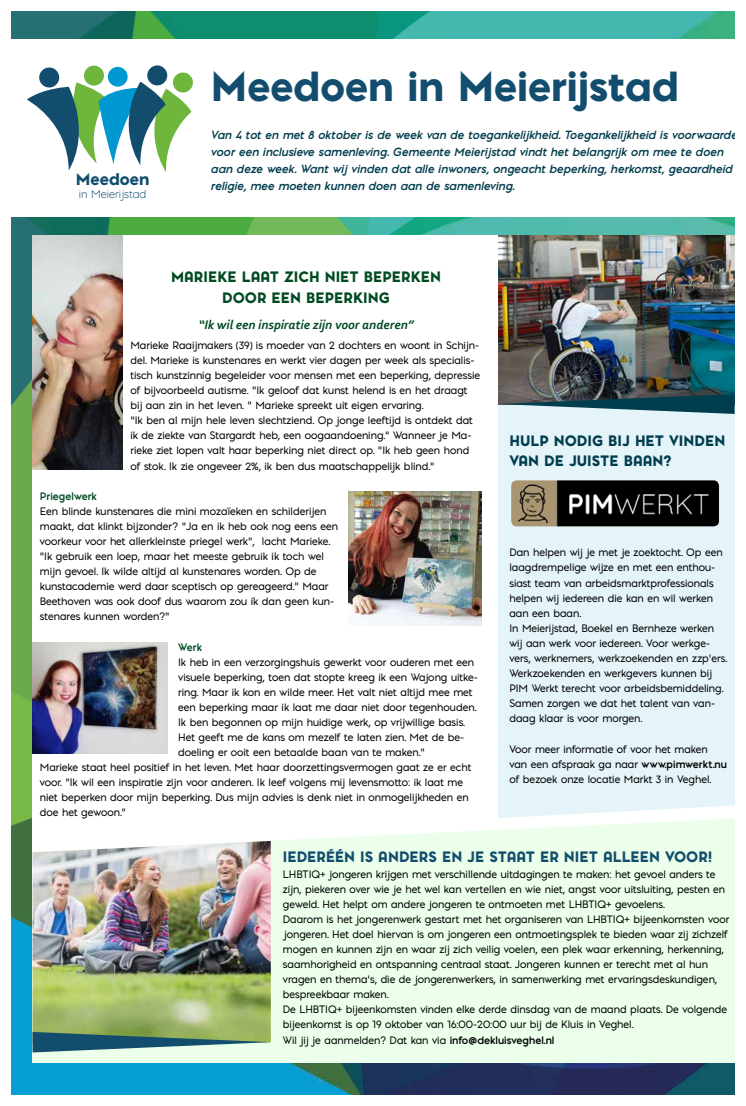
<style>
.page{position:relative;width:746px;height:1106px;background:#fff}
.page>*{position:absolute;margin:0;border:0;box-sizing:border-box;transform-origin:0 0}
.t1{font:900 39.2px "Pontiac";color:#124d6d}
.t2{font:900 15.8px "Pontiac";color:#124d6d}
.t3{font:900 14.1px/20.1px "Pontiac";color:#004a22;text-align:center}
.t4{font:900 14.1px "Pontiac";color:#124d6d}
.t5{font:900 14.1px/20.1px "Pontiac";color:#003d4e}
.t6{font:italic 700 13.1px "Corbel";color:#004a22}
.t7{font:italic 700 11.1px/17.1px "Pontiac";color:#003d4e}
.t8{font:300 10.5px "Pontiac";color:#124d6d}
.t9{font:10.1px/15.1px "Pontiac";color:#000}
.t10{font:700 10.1px "Pontiac";color:#004a22}
.s1{font-weight:700}
</style>
<div class="page">
<img style="left:246px;top:1085px;width:488px;height:9px">
<img style="left:52px;top:11px;width:682px;height:1074px">
<div style="left:11px;top:1084px;width:235px;height:10px;background:#079ed4"></div>
<img style="left:11px;top:11px;width:41px;height:754px">
<img style="left:11px;top:765px;width:41px;height:320px">
<div style="left:33px;top:235px;width:701px;height:827px;background:#fff"></div>
<div style="left:11px;top:39px;width:723px;height:178px;background:#fff"></div>
<div style="left:173px;top:72px;width:20px;height:20px;background:#6fb63d;border-radius:50%"></div>
<svg style="left:27px;top:65px;width:164px;height:107px"></svg>
<div style="left:147px;top:65px;width:20px;height:20px;background:#124d6d;border-radius:50%"></div>
<img style="left:33px;top:235px;width:89px;height:234px">
<img style="left:348px;top:492px;width:134px;height:133px">
<img style="left:33px;top:643px;width:135px;height:111px">
<div style="left:498px;top:414px;width:236px;height:404px;background:#e5f4f9"></div>
<img style="left:511px;top:480px;width:208px;height:46px">
<img style="left:498px;top:235px;width:236px;height:159px">
<svg style="left:498px;top:394px;width:236px;height:20px;background:#4d6f79"></svg>
<svg style="left:33px;top:819px;width:701px;height:243px;background:#ecffec"></svg>
<img style="left:33px;top:841px;width:238px;height:190px">
<svg style="left:33px;top:1031px;width:238px;height:21px;background:#689082"></svg>
<h2 class="t2" style="left:76px;top:167px;width:75px">Meedoen</h2>
<p class="t8" style="left:79px;top:187px;width:69px">in Meierijstad</p>
<h1 class="t1" style="left:211px;top:56px;width:469px">Meedoen in Meierijstad</h1>
<p class="t7" style="left:211px;top:126px;width:534px">Van 4 tot en met 8 oktober is de week van de toegankelijkheid. Toegankelijkheid is voorwaarde voor een inclusieve samenleving. Gemeente Meierijstad vindt het belangrijk om mee te doen aan deze week. Want wij vinden dat alle inwoners, ongeacht beperking, herkomst, geaardheid o religie, mee moeten kunnen doen aan de samenleving.</p>
<h3 class="t3" style="left:171px;top:266px;width:271px">MARIEKE LAAT ZICH NIET BEPERKEN<br>DOOR EEN BEPERKING</h3>
<p class="t6" style="left:198px;top:316px;width:217px">“Ik wil een inspiratie zijn voor anderen”</p>
<p class="t9" style="left:130px;top:337px;width:351px">Marieke Raaijmakers (39) is moeder van 2 dochters en woont in Schijn&shy;del. Marieke is kunstenares en werkt vier dagen per week als specialis&shy;tisch kunstzinnig begeleider voor mensen met een beperking, depressie of bijvoorbeeld autisme. “Ik geloof dat kunst helend is en het draagt bij aan zin in het leven. “ Marieke spreekt uit eigen ervaring.<br>“Ik ben al mijn hele leven slechtziend. Op jonge leeftijd is ontdekt dat ik de ziekte van Stargardt heb, een oogaandoening.” Wanneer je Ma&shy;rieke ziet lopen valt haar beperking niet direct op. “Ik heb geen hond of stok. Ik zie ongeveer 2%, ik ben dus maatschappelijk blind.”</p>
<p class="t10" style="left:40px;top:488px;width:59px">Priegelwerk</p>
<p class="t9" style="left:40px;top:503px;width:299px">Een blinde kunstenares die mini mozaïeken en schilderijen maakt, dat klinkt bijzonder? “Ja en ik heb ook nog eens een voorkeur voor het allerkleinste priegel werk”, lacht Marieke. “Ik gebruik een loep, maar het meeste gebruik ik toch wel mijn gevoel. Ik wilde altijd al kunstenares worden. Op de kunstacademie werd daar sceptisch op gereageerd.“ Maar Beethoven was ook doof dus waarom zou ík dan geen kun&shy;stenares kunnen worden?”</p>
<p class="t10" style="left:178px;top:639px;width:25px">Werk</p>
<p class="t9" style="left:178px;top:654px;width:297px">Ik heb in een verzorgingshuis gewerkt voor ouderen met een</p>
<p class="t9" style="left:178px;top:669px;width:301px">visuele beperking, toen dat stopte kreeg ik een Wajong uitke-</p>
<p class="t9" style="left:178px;top:684px;width:296px">ring. Maar ik kon en wilde meer. Het valt niet altijd mee met</p>
<p class="t9" style="left:178px;top:699px;width:299px">een beperking maar ik laat me daar niet door tegenhouden.</p>
<p class="t9" style="left:178px;top:714px;width:288px">Ik ben begonnen op mijn huidige werk, op vrijwillige basis.</p>
<p class="t9" style="left:178px;top:729px;width:287px">Het geeft me de kans om mezelf te laten zien. Met de be-</p>
<p class="t9" style="left:178px;top:744px;width:248px">doeling er ooit een betaalde baan van te maken.”</p>
<p class="t9" style="left:40px;top:759px;width:433px">Marieke staat heel positief in het leven. Met haar doorzettingsvermogen gaat ze er echt</p>
<p class="t9" style="left:40px;top:774px;width:425px">voor. “Ik wil een inspiratie zijn voor anderen. Ik leef volgens mij levensmotto: ik laat me</p>
<p class="t9" style="left:40px;top:790px;width:430px">niet beperken door mijn beperking. Dus mijn advies is denk niet in onmogelijkheden en</p>
<p class="t9" style="left:40px;top:805px;width:88px">doe het gewoon.”</p>
<h3 class="t5" style="left:509px;top:430px;width:217px">HULP NODIG BIJ HET VINDEN<br>VAN DE JUISTE BAAN?</h3>
<p class="t9" style="left:509px;top:545px;width:219px">Dan helpen wij je met je zoektocht. Op een laagdrempelige wijze en met een enthou&shy;siast team van arbeidsmarktprofessionals helpen wij iedereen die kan en wil werken aan een baan.<br>In Meierijstad, Boekel en Bernheze werken wij aan werk voor iedereen. Voor werkge&shy;vers, werknemers, werkzoekenden en zzp’ers.<br>Werkzoekenden en werkgevers kunnen bij PIM Werkt terecht voor arbeidsbemiddeling.<br>Samen zorgen we dat het talent van van&shy;daag klaar is voor morgen.</p>
<p class="t9" style="left:509px;top:741px;width:219px">Voor meer informatie of voor het maken van een afspraak ga naar <span class="s1">www.pimwerkt.nu </span>of bezoek onze locatie Markt 3 in Veghel.</p>
<h3 class="t4" style="left:283px;top:846px;width:430px">IEDERÉÉN IS ANDERS EN JE STAAT ER NIET ALLEEN VOOR!</h3>
<p class="t9" style="left:283px;top:866px;width:448px">LHBTIQ+ jongeren krijgen met verschillende uitdagingen te maken: het gevoel anders te zijn, piekeren over wie je het wel kan vertellen en wie niet, angst voor uitsluiting, pesten en geweld. Het helpt om andere jongeren te ontmoeten met LHBTIQ+ gevoelens.<br>Daarom is het jongerenwerk gestart met het organiseren van LHBTIQ+ bijeenkomsten voor jongeren. Het doel hiervan is om jongeren een ontmoetingsplek te bieden waar zij zichzelf mogen en kunnen zijn en waar zij zich veilig voelen, een plek waar erkenning, herkenning, saamhorigheid en ontspanning centraal staat. Jongeren kunnen er terecht met al hun vragen en thema’s, die de jongerenwerkers, in samenwerking met ervaringsdeskundigen, bespreekbaar maken.<br>De LHBTIQ+ bijeenkomsten vinden elke derde dinsdag van de maand plaats. De volgende bijeenkomst is op 19 oktober van 16:00-20:00 uur bij de Kluis in Veghel.<br>Wil jij je aanmelden? Dat kan via <span class="s1">info@dekluisveghel.nl</span></p>
</div>
